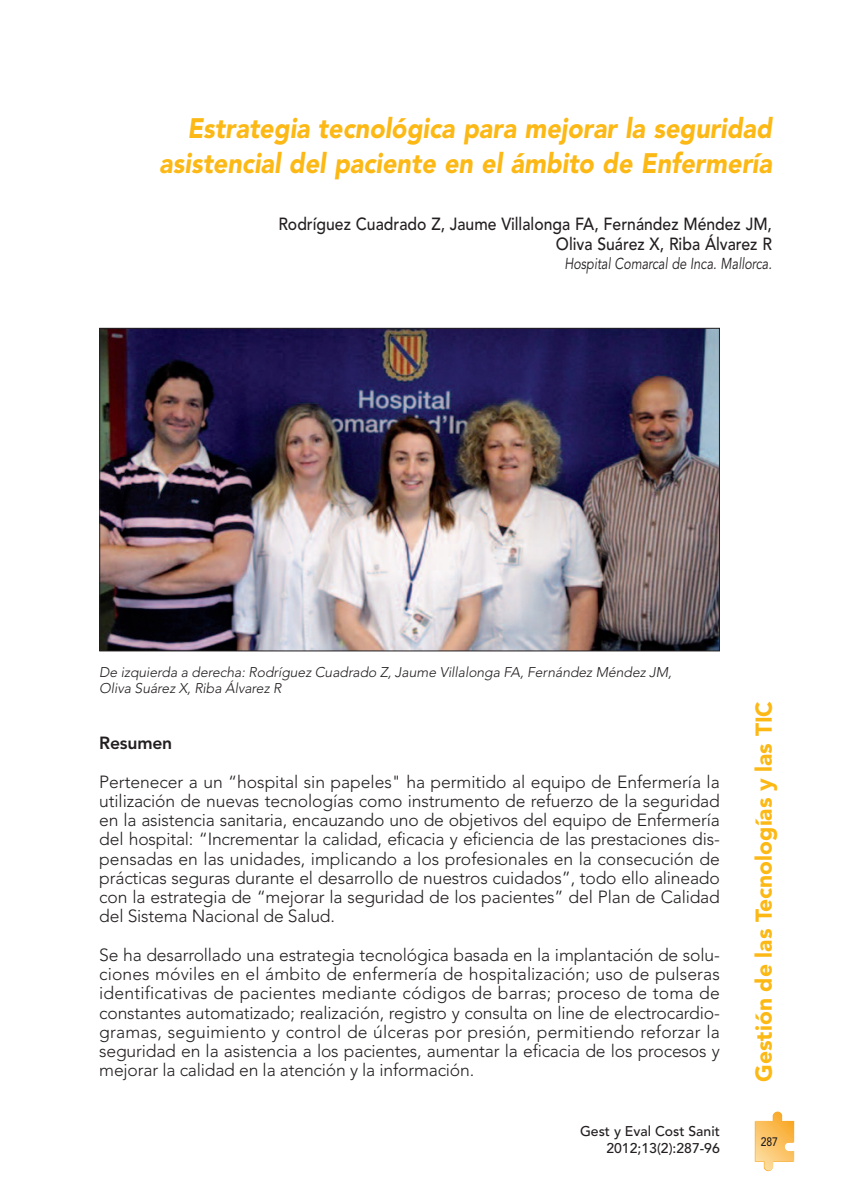
<style>
.page{position:relative;width:844px;height:1191px;background:#fff}
.page>*{position:absolute;margin:0;border:0;box-sizing:border-box;transform-origin:0 0}
.t1{font:italic 900 28px/34.8px "Avenir";color:#fcb814;text-align:right;scale:.9 1}
.t2{font:900 22.75px "Avenir";color:#fcb814}
.t3{font:300 17.5px/19.2px "Avenir";letter-spacing:-.01em;color:#231f20;text-align:justify}
.t4{font:500 17.5px/19.2px "Avenir";color:#231f20;text-align:right;scale:.9 1}
.t5{font:800 17.5px "Avenir";letter-spacing:-.01em;color:#231f20}
.t6{font:italic 15.75px "Avenir";color:#231f20;scale:.8 1}
.t7{font:italic 300 14px/15.8px "Avenir";letter-spacing:-.005em;color:#231f20}
.t8{font:500 14px/17.5px "Avenir";color:#231f20;text-align:right}
.t9{font:500 12.25px "Avenir";color:#231f20;scale:.85 1}
</style>
<div class="page">
<img style="left:101px;top:330px;width:616px;height:319px">
<svg style="left:754px;top:1111px;width:40px;height:60px"></svg>
<h1 class="t1" style="left:159px;top:113px;width:682px">Estrategia tecnológica para mejorar la seguridad asistencial del paciente en el ámbito de Enfermería</h1>
<p class="t4" style="left:278px;top:216px;width:550px">Rodríguez Cuadrado Z, Jaume Villalonga FA, Fernández Méndez JM,<br>Oliva Suárez X, Riba Álvarez R</p>
<p class="t6" style="left:564px;top:257px;width:261px">Hospital Comarcal de Inca. Mallorca.</p>
<p class="t7" style="left:99px;top:665px;width:574px">De izquierda a derecha: Rodríguez Cuadrado Z, Jaume Villalonga FA, Fernández Méndez JM,<br>Oliva Suárez X, Riba Álvarez R</p>
<p class="t5" style="left:99px;top:736px;width:74px">Resumen</p>
<p class="t3" style="left:99px;top:773px;width:622px">Pertenecer a un “hospital sin papeles" ha permitido al equipo de Enfermería la utilización de nuevas tecnologías como instrumento de refuerzo de la seguridad en la asistencia sanitaria, encauzando uno de objetivos del equipo de Enfermería del hospital: “Incrementar la calidad, eficacia y eficiencia de las prestaciones dis&shy;pensadas en las unidades, implicando a los profesionales en la consecución de prácticas seguras durante el desarrollo de nuestros cuidados”, todo ello alineado con la estrategia de “mejorar la seguridad de los pacientes” del Plan de Calidad del Sistema Nacional de Salud.</p>
<p class="t3" style="left:99px;top:946px;width:622px">Se ha desarrollado una estrategia tecnológica basada en la implantación de solu&shy;ciones móviles en el ámbito de enfermería de hospitalización; uso de pulseras identificativas de pacientes mediante códigos de barras; proceso de toma de constantes automatizado; realización, registro y consulta on line de electrocardio&shy;gramas, seguimiento y control de úlceras por presión, permitiendo reforzar la seguridad en la asistencia a los pacientes, aumentar la eficacia de los procesos y mejorar la calidad en la atención y la información.</p>
<p class="t8" style="left:580px;top:1123px;width:141px">Gest y Eval Cost Sanit<br>2012;13(2):287-96</p>
<h2 class="t2" style="left:754px;top:1081px;width:382px;rotate:-90deg">Gestión de las Tecnologías y las TIC</h2>
<p class="t9" style="left:760px;top:1136px;width:22px">287</p>
</div>
